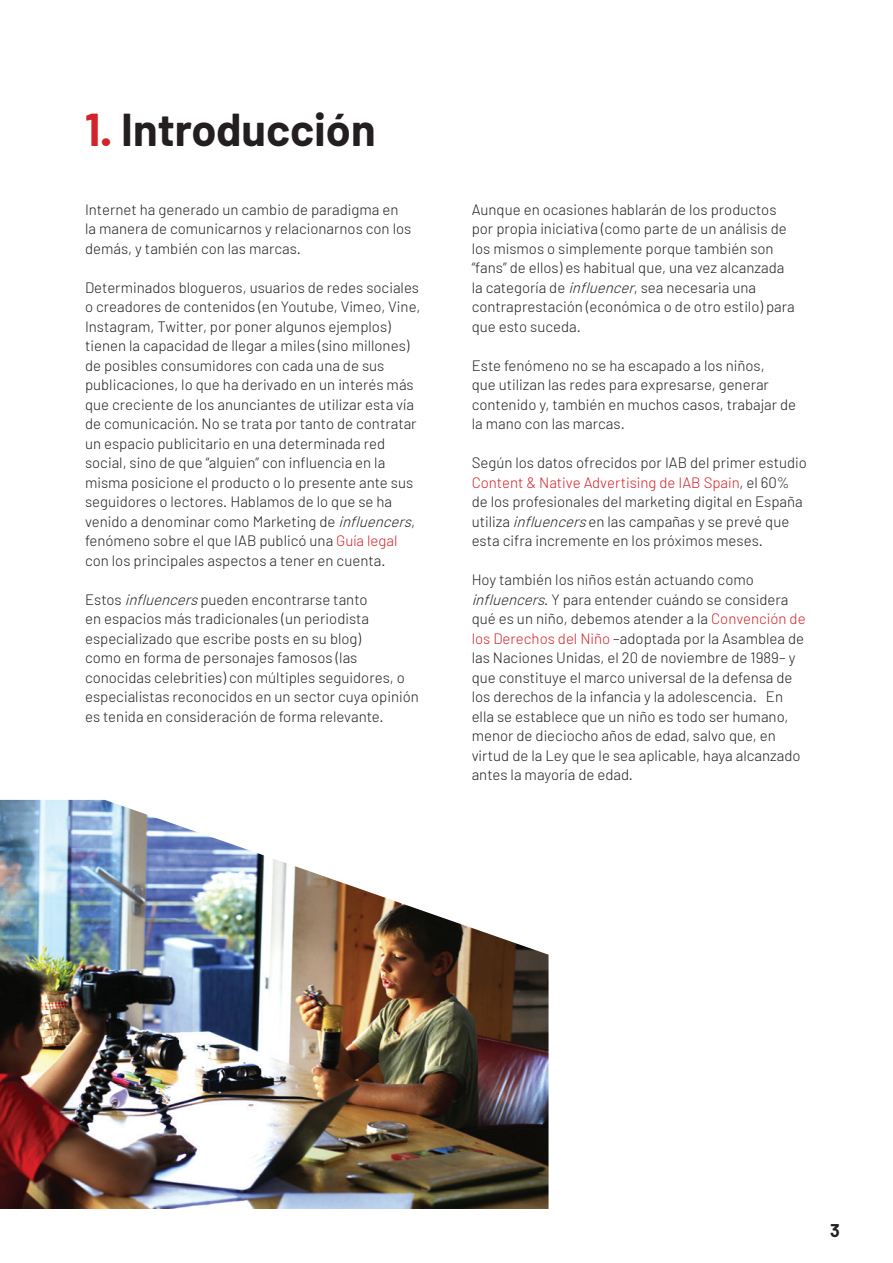
<style>
.page{position:relative;width:893px;height:1263px;background:#fff}
.page>*{position:absolute;margin:0;border:0;box-sizing:border-box;transform-origin:0 0}
.t1{font:700 45px "Barlow";color:#231f20}
.t2{font:700 18px "Barlow";color:#231f20}
.t3{font:300 15px/19.5px "Barlow";color:#231f20}
.s1{color:#d1232a}
.s2{font-style:italic}
</style>
<div class="page">
<img style="left:0;top:800px;width:549px;height:409px">
<h1 class="t1" style="left:85px;top:102px;width:292px"><span class="s1">1.</span> Introducción</h1>
<p class="t3" style="left:85px;top:199px;width:328px">Internet ha generado un cambio de paradigma en la manera de comunicarnos y relacionarnos con los demás, y también con las marcas.</p>
<p class="t3" style="left:85px;top:277px;width:337px">Determinados blogueros, usuarios de redes sociales o creadores de contenidos (en Youtube, Vimeo, Vine, Instagram, Twitter, por poner algunos ejemplos) tienen la capacidad de llegar a miles (sino millones) de posibles consumidores con cada una de sus publicaciones, lo que ha derivado en un interés más que creciente de los anunciantes de utilizar esta vía de comunicación. No se trata por tanto de contratar un espacio publicitario en una determinada red social, sino de que “alguien” con influencia en la misma posicione el producto o lo presente ante sus seguidores o lectores. Hablamos de lo que se ha venido a denominar como Marketing de <span class="s2">influencers</span>, fenómeno sobre el que IAB publicó una <span class="s1">Guía legal </span>con los principales aspectos a tener en cuenta.</p>
<p class="t3" style="left:85px;top:589px;width:335px">Estos <span class="s2">influencers</span>pueden encontrarse tanto<br>en espacios más tradicionales (un periodista especializado que escribe posts en su blog)<br>como en forma de personajes famosos (las conocidas celebrities) con múltiples seguidores, o especialistas reconocidos en un sector cuya opinión es tenida en consideración de forma relevante.</p>
<p class="t3" style="left:472px;top:199px;width:325px">Aunque en ocasiones hablarán de los productos por propia iniciativa (como parte de un análisis de los mismos o simplemente porque también son “fans” de ellos) es habitual que, una vez alcanzada la categoría de <span class="s2">influencer</span>, sea necesaria una contraprestación (económica o de otro estilo) para que esto suceda.</p>
<p class="t3" style="left:472px;top:355px;width:326px">Este fenómeno no se ha escapado a los niños,<br>que utilizan las redes para expresarse, generar contenido y, también en muchos casos, trabajar de la mano con las marcas.</p>
<p class="t3" style="left:472px;top:453px;width:337px">Según los datos ofrecidos por IAB del primer estudio <span class="s1">Content &amp; Native Advertising de IAB Spain</span>, el 60% de los profesionales del marketing digital en España utiliza <span class="s2">influencers</span>en las campañas y se prevé que esta cifra incremente en los próximos meses.</p>
<p class="t3" style="left:472px;top:570px;width:335px">Hoy también los niños están actuando como <span class="s2">influencers</span>. Y para entender cuándo se considera qué es un niño, debemos atender a la <span class="s1">Convención de los Derechos del Niño</span> –adoptada por la Asamblea de las Naciones Unidas, el 20 de noviembre de 1989– y que constituye el marco universal de la defensa de los derechos de la infancia y la adolescencia. En ella se establece que un niño es todo ser humano, menor de dieciocho años de edad, salvo que, en virtud de la Ley que le sea aplicable, haya alcanzado antes la mayoría de edad.</p>
<p class="t2" style="left:830px;top:1219px;width:11px">3</p>
</div>
